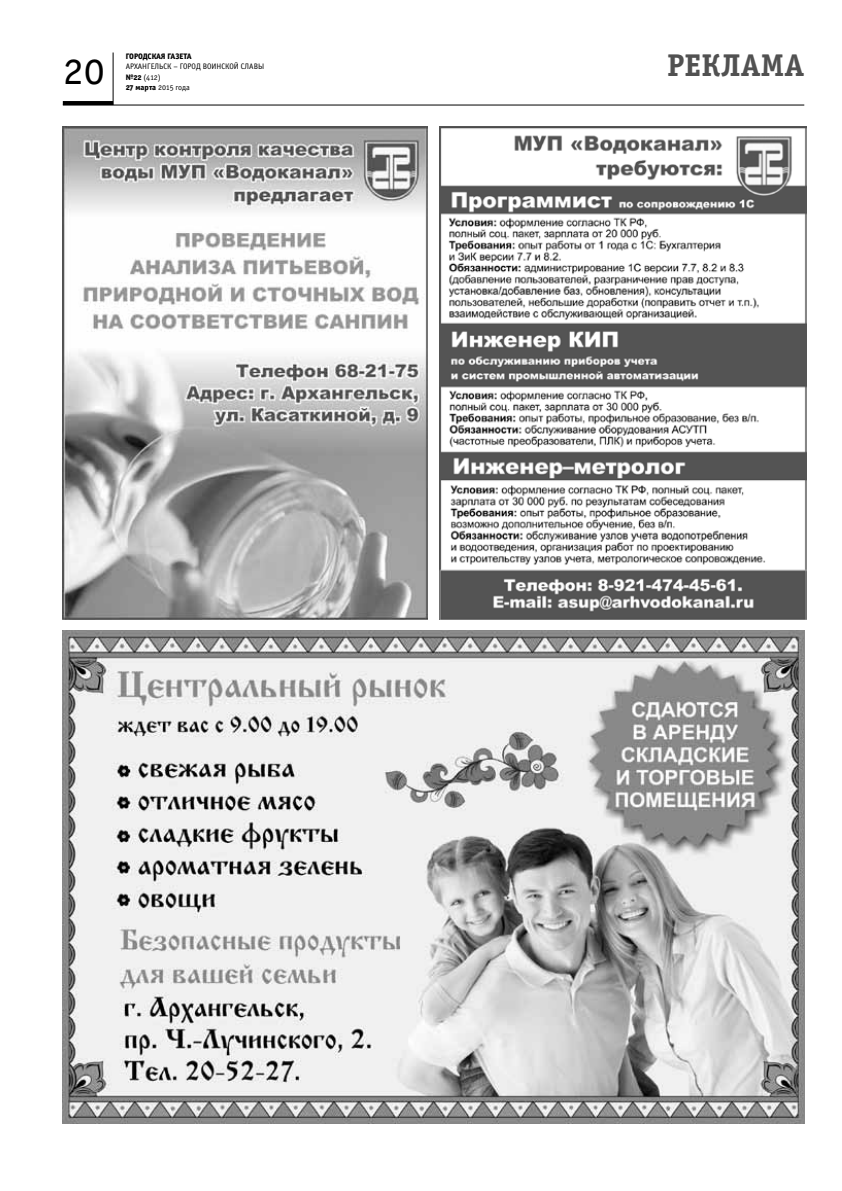
<style>
.page{position:relative;width:842px;height:1191px;background:#fff}
.page>*{position:absolute;margin:0;border:0;box-sizing:border-box;transform-origin:0 0}
.t1{font:42px "Officina Serif Book OSC";color:#000}
.t2{font:31.5px "Officina Serif Bold OSC";color:#515151}
.t3{font:8px "Officina Sans Book OSC";color:#000}
.t4{font:8px/10.5px "Officina Sans Book OSC";letter-spacing:-.02em;color:#000}
.t5{font:8px "Officina Sans Extra Bold OSC";color:#000}
.s1{font-family:"Officina Sans Extra Bold OSC"}
</style>
<div class="page">
<hr style="left:113px;top:52px;width:1px;height:53px;background:#000">
<hr style="left:63px;top:105px;width:741px;height:1px;background:#000">
<hr style="left:63px;top:101px;width:50px;height:4px;background:#000">
<img style="left:440px;top:126px;width:366px;height:493px">
<img style="left:63px;top:126px;width:364px;height:493px">
<img style="left:63px;top:630px;width:741px;height:493px">
<h1 class="t1" style="left:63px;top:47px;width:44px">20</h1>
<p class="t5" style="left:126px;top:51px;width:67px">Городская газета</p>
<p class="t3" style="left:126px;top:62px;width:63px">Архан гельск – город</p>
<p class="t3" style="left:203px;top:62px;width:6px">воинс</p>
<p class="t3" style="left:225px;top:62px;width:30px">кой славы</p>
<p class="t4" style="left:126px;top:72px;width:66px"><span class="s1">№22</span> (412)<br><span class="s1">27 марта</span> 2015 года</p>
<h2 class="t2" style="left:667px;top:47px;width:139px">реклама</h2>
</div>
